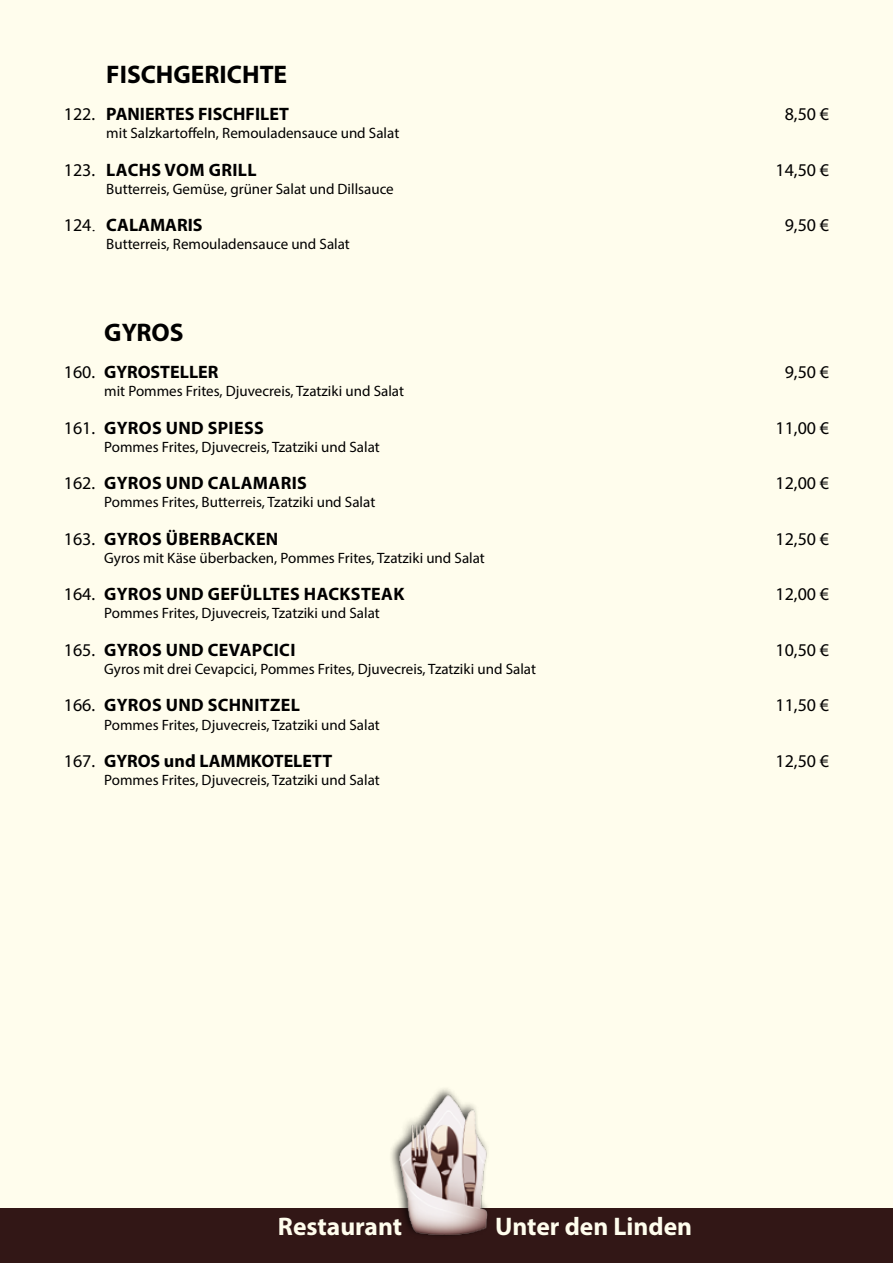
<style>
.page{position:relative;width:893px;height:1263px;background:#fffded}
.page>*{position:absolute;margin:0;border:0;box-sizing:border-box;transform-origin:0 0}
.t1{font:700 25.5px "Myriad Pro";color:#fffded}
.t2{font:700 25.5px "Myriad Pro";color:#000}
.t3{font:700 18px "Myriad Pro";letter-spacing:.015em;color:#000}
.t4{font:18px "Myriad Pro";color:#000}
.t5{font:15px "Myriad Pro";color:#000}
.s1{font-weight:400}
.s2{font-family:"Times New Roman";font-weight:400}
</style>
<div class="page">
<div style="left:0;top:1209px;width:893px;height:54px;background:#321716"></div>
<div style="left:389px;top:1085px;width:102px;height:155px;background:#000;opacity:.75"></div>
<img style="left:394px;top:1090px;width:105px;height:150px">
<h1 class="t2" style="left:106px;top:58px;width:182px">FISCHGERICHTE</h1>
<p class="t3" style="left:64px;top:103px;width:227px"><span class="s1">122.</span> PANIERTES FISCHFILET</p>
<p class="t4" style="left:785px;top:103px;width:46px">8,50 €</p>
<p class="t5" style="left:106px;top:124px;width:294px">mit Salzkartoffeln, Remouladensauce und Salat</p>
<p class="t3" style="left:64px;top:158px;width:115px"><span class="s1">123.</span> LACHS VOM</p>
<p class="t3" style="left:209px;top:158px;width:49px">GRILL</p>
<p class="t4" style="left:775px;top:159px;width:55px">14,50 €</p>
<p class="t5" style="left:106px;top:180px;width:289px">Butterreis, Gemüse, grüner Salat und Dillsauce</p>
<p class="t3" style="left:64px;top:214px;width:140px"><span class="s1">124</span><span class="s2">.</span> CALAMARIS</p>
<p class="t4" style="left:785px;top:214px;width:46px">9,50 €</p>
<p class="t5" style="left:106px;top:235px;width:245px">Butterreis, Remouladensauce und Salat</p>
<h1 class="t2" style="left:104px;top:316px;width:81px">GYROS</h1>
<p class="t3" style="left:64px;top:361px;width:156px"><span class="s1">160.</span> GYROSTELLER</p>
<p class="t4" style="left:785px;top:361px;width:46px">9,50 €</p>
<p class="t5" style="left:104px;top:382px;width:301px">mit Pommes Frites, Djuvecreis, Tzatziki und Salat</p>
<p class="t3" style="left:64px;top:416px;width:116px"><span class="s1">161.</span> GYROS UND</p>
<p class="t3" style="left:208px;top:416px;width:58px">SPIESS</p>
<p class="t4" style="left:775px;top:417px;width:55px">11,00 €</p>
<p class="t5" style="left:104px;top:438px;width:277px">Pommes Frites, Djuvecreis, Tzatziki und Salat</p>
<p class="t3" style="left:64px;top:472px;width:116px"><span class="s1">162.</span> GYROS UND</p>
<p class="t3" style="left:208px;top:472px;width:101px">CALAMARIS</p>
<p class="t4" style="left:775px;top:472px;width:55px">12,00 €</p>
<p class="t5" style="left:104px;top:493px;width:273px">Pommes Frites, Butterreis, Tzatziki und Salat</p>
<p class="t3" style="left:64px;top:527px;width:114px"><span class="s1">163.</span> GYROS ÜBERBACKEN</p>
<p class="t4" style="left:775px;top:528px;width:55px">12,50 €</p>
<p class="t5" style="left:104px;top:549px;width:382px">Gyros mit Käse überbacken, Pommes Frites, Tzatziki und Salat</p>
<p class="t3" style="left:64px;top:583px;width:116px"><span class="s1">164.</span> GYROS UND</p>
<p class="t3" style="left:208px;top:583px;width:12px">GEFÜLLTES</p>
<p class="t3" style="left:304px;top:583px;width:102px">HACKSTEAK</p>
<p class="t4" style="left:775px;top:583px;width:55px">12,00 €</p>
<p class="t5" style="left:104px;top:604px;width:277px">Pommes Frites, Djuvecreis, Tzatziki und Salat</p>
<p class="t3" style="left:64px;top:638px;width:116px"><span class="s1">165.</span> GYROS UND</p>
<p class="t3" style="left:208px;top:638px;width:89px">CEVAPCICI</p>
<p class="t4" style="left:775px;top:639px;width:55px">10,50 €</p>
<p class="t5" style="left:104px;top:660px;width:433px">Gyros mit drei Cevapcici, Pommes Frites, Djuvecreis, Tzatziki und Salat</p>
<p class="t3" style="left:64px;top:694px;width:116px"><span class="s1">166.</span> GYROS UND</p>
<p class="t3" style="left:208px;top:694px;width:94px">SCHNITZEL</p>
<p class="t4" style="left:775px;top:694px;width:55px">11,50 €</p>
<p class="t5" style="left:104px;top:715px;width:277px">Pommes Frites, Djuvecreis, Tzatziki und Salat</p>
<p class="t3" style="left:64px;top:749px;width:270px"><span class="s1">167.</span> GYROS UND LAMMKOTELETT</p>
<p class="t4" style="left:775px;top:750px;width:55px">12,50 €</p>
<p class="t5" style="left:104px;top:771px;width:277px">Pommes Frites, Djuvecreis, Tzatziki und Salat</p>
<h1 class="t1" style="left:278px;top:1210px;width:126px">RESTAURANT</h1>
<h1 class="t1" style="left:495px;top:1210px;width:199px">UNTER DEN LINDEN</h1>
</div>
